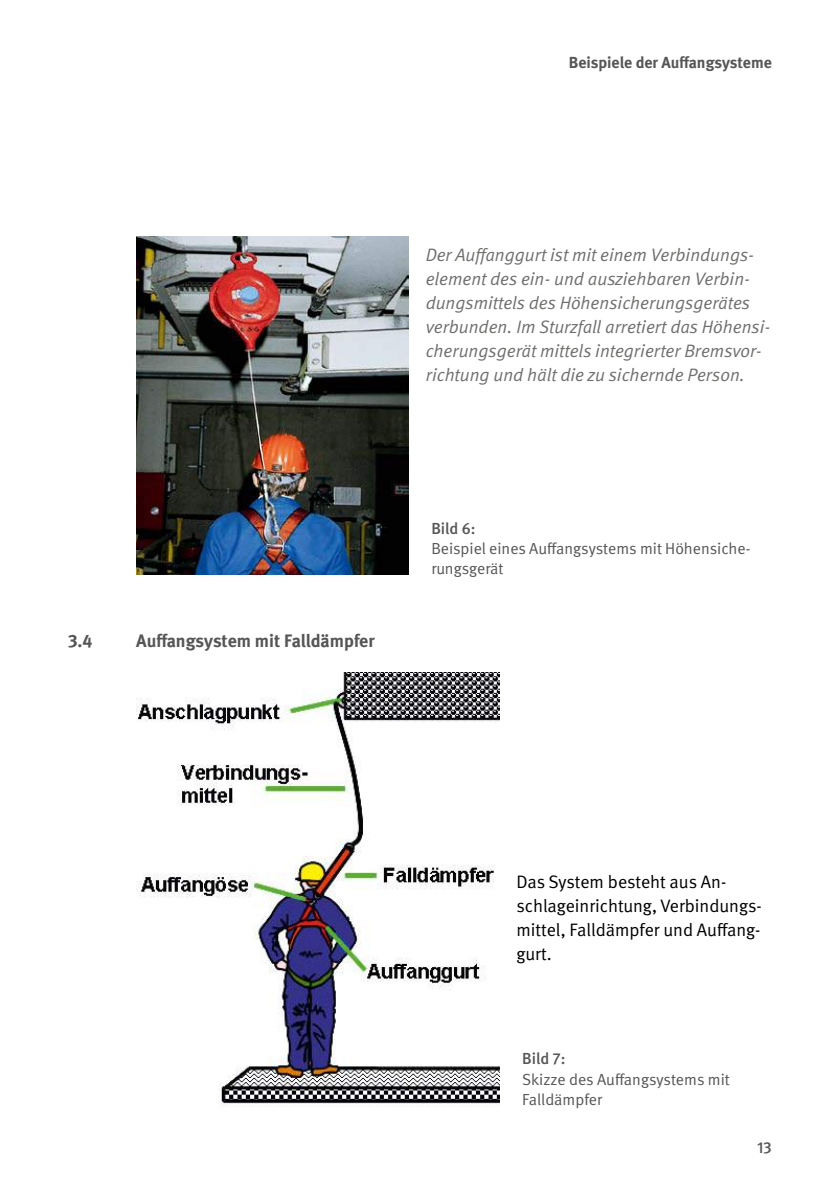
<style>
.page{position:relative;width:840px;height:1191px;background:#fff}
.page>*{position:absolute;margin:0;border:0;box-sizing:border-box;transform-origin:0 0}
.t1{font:italic 18px/24.2px "DGUV Meta";color:#6f6f6e}
.t2{font:18px/24.2px "DGUV Meta";color:#000}
.t3{font:700 18px "DGUV Meta";color:#565656}
.t4{font:16px/20px "DGUV Meta";color:#565656}
.t5{font:700 16px "DGUV Meta";color:#565656}
.t6{font:500 16px "DGUV Meta";color:#565656}
</style>
<div class="page">
<img style="left:136px;top:237px;width:272px;height:337px">
<img style="left:136px;top:673px;width:363px;height:434px">
<p class="t5" style="left:568px;top:53px;width:204px">Beispiele der Auffangsysteme</p>
<p class="t1" style="left:425px;top:243px;width:346px">Der Auffanggurt ist mit einem Verbindungs&shy;element des ein‑ und ausziehbaren Verbin&shy;dungsmittels des Höhensicherungsgerätes verbunden. Im Sturzfall arretiert das Höhensi&shy;cherungsgerät mittels integrierter Bremsvor&shy;richtung und hält die zu sichernde Person.</p>
<p class="t3" style="left:68px;top:629px;width:26px">3.4</p>
<p class="t3" style="left:136px;top:629px;width:240px">Auffangsystem mit Falldämpfer</p>
<p class="t6" style="left:431px;top:519px;width:46px">Bild 6:</p>
<p class="t4" style="left:431px;top:539px;width:320px">Beispiel eines Auffangsystems mit Höhensiche&shy;rungsgerät</p>
<p class="t2" style="left:516px;top:869px;width:246px">Das System besteht aus An&shy;schlageinrichtung, Verbindungs&shy;mittel, Falldämpfer und Auffang&shy;gurt.</p>
<p class="t6" style="left:522px;top:1049px;width:45px">Bild 7:</p>
<p class="t4" style="left:522px;top:1069px;width:209px">Skizze des Auffangsystems mit<br>Falldämpfer</p>
<p class="t6" style="left:756px;top:1137px;width:16px">13</p>
</div>
